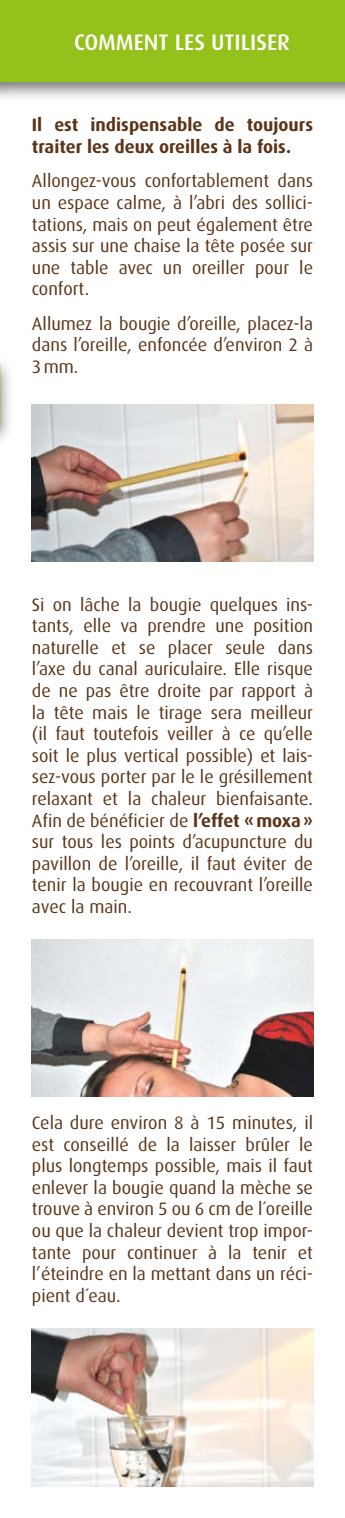
<style>
.page{position:relative;width:345px;height:1518px;background:#fff}
.page>*{position:absolute;margin:0;border:0;box-sizing:border-box;transform-origin:0 0}
.t1{font:500 22.5px "Dax";color:#fff}
.t2{font:18px/21.6px "Dax";color:#5c3417;text-align:justify}
.t3{font:700 18px/21.6px "Dax";color:#5c3417}
.s1{font-weight:700}
</style>
<div class="page">
<div style="left:0;top:0;width:344px;height:102px;background:#000;opacity:.56"></div>
<div style="left:0;top:0;width:344px;height:82px;background:#94c11a"></div>
<div style="left:0;top:355px;width:14px;height:93px;background:#000;opacity:.56"></div>
<img style="left:31px;top:404px;width:282px;height:157px">
<img style="left:32px;top:939px;width:281px;height:157px">
<img style="left:32px;top:1329px;width:281px;height:157px">
<p class="t1" style="left:74px;top:30px;width:217px">COMMENT LES UTILISER</p>
<p class="t3" style="left:32px;top:115px;width:282px">Il est indispensable de toujours traiter les deux oreilles à la fois.</p>
<p class="t2" style="left:32px;top:171px;width:282px">Allongez-vous confortablement dans un espace calme, à l’abri des sollici&shy;tations, mais on peut également être assis sur une chaise la tête posée sur une table avec un oreiller pour le confort.</p>
<p class="t2" style="left:32px;top:313px;width:282px">Allumez la bougie d’oreille, placez-la dans l’oreille, enfoncée d’environ 2 à 3mm.</p>
<p class="t2" style="left:32px;top:594px;width:282px">Si on lâche la bougie quelques ins&shy;tants, elle va prendre une position naturelle et se placer seule dans l’axe du canal auriculaire. Elle risque de ne pas être droite par rapport à la tête mais le tirage sera meilleur (il faut toutefois veiller à ce qu’elle soit le plus vertical possible) et lais&shy;sez-vous porter par le le grésillement relaxant et la chaleur bienfaisante.<br>Afin de bénéficier de <span class="s1">l’effet «moxa» </span>sur tous les points d’acupuncture du pavillon de l’oreille, il faut éviter de tenir la bougie en recouvrant l’oreille avec la main.</p>
<p class="t2" style="left:32px;top:1112px;width:282px">Cela dure environ 8 à 15 minutes, il est conseillé de la laisser brûler le plus longtemps possible, mais il faut enlever la bougie quand la mèche se trouve à environ 5 ou 6 cm de l´oreille ou que la chaleur devient trop impor&shy;tante pour continuer à la tenir et l’éteindre en la mettant dans un réci&shy;pient d´eau.</p>
</div>
